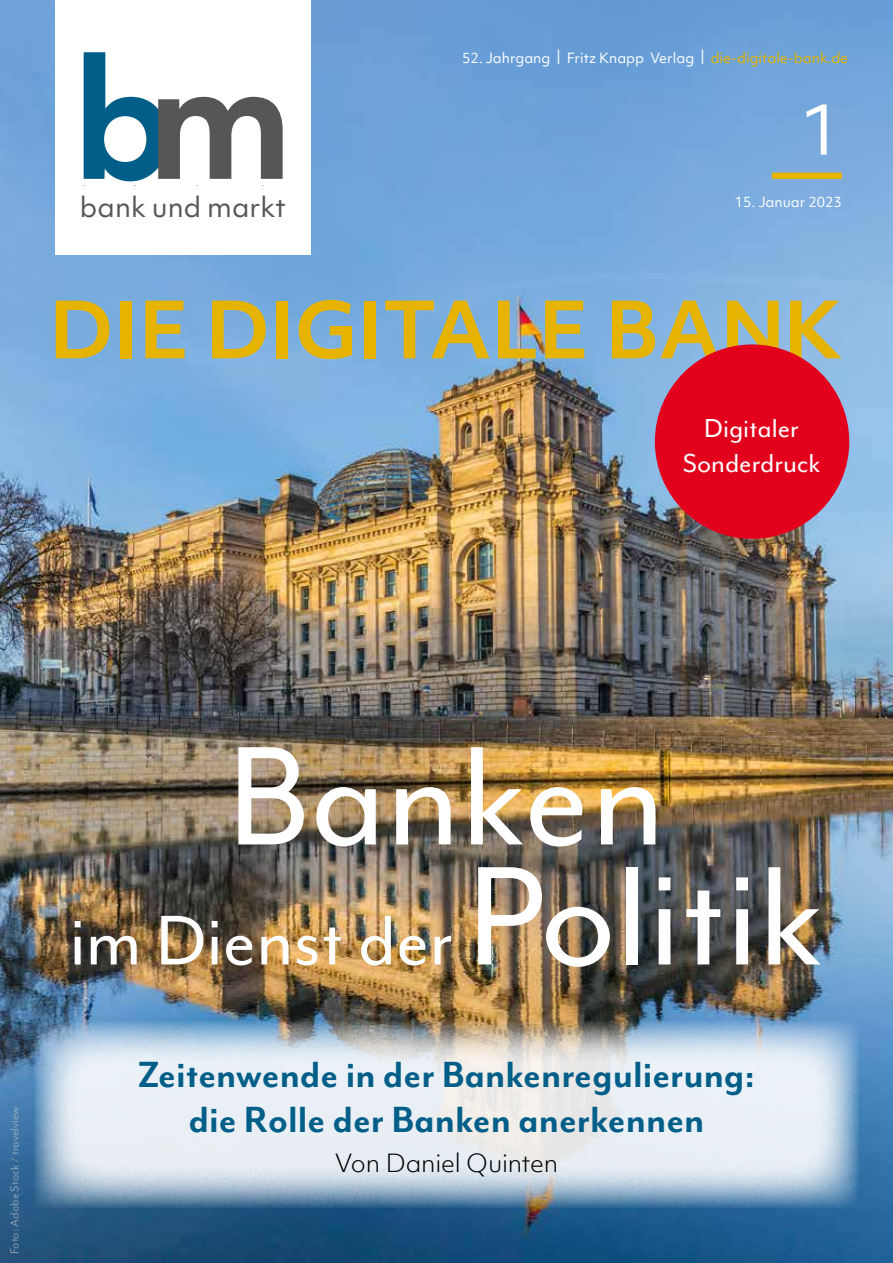
<style>
.page{position:relative;width:893px;height:1263px;background:#fff}
.page>*{position:absolute;margin:0;border:0;box-sizing:border-box;transform-origin:0 0}
.t1{font:162px "Mr Eaves Mod OT";color:#fff}
.t2{font:700 156.3px "Objektiv Mk 1";color:#005e88}
.t3{font:700 156.3px "Objektiv Mk 1";color:#565655}
.t4{font:81px "Mr Eaves Mod OT";color:#fff}
.t5{font:700 75.9px "Objektiv Mk 1";color:#e6b400}
.t6{font:67.5px "Objektiv Mk 1";color:#fff}
.t7{font:700 42px/45px "Mr Eaves Mod OT";color:#005e88;text-align:center}
.t8{font:30px/34.5px "Mr Eaves Mod OT";color:#fff;text-align:center}
.t9{font:300 26.4px "Objektiv Mk 1";color:#565655}
.t10{font:26.4px "Objektiv Mk 1";color:#565655}
.t11{font:300 24px "Objektiv Mk 1";letter-spacing:-.01em;color:#000}
.t12{font:13.5px "Objektiv Mk 1";color:#fff}
.t13{font:13.5px "Mr Eaves Mod OT";color:#c5c6c6}
.s1{color:#e6b400}
</style>
<div class="page">
<img style="left:0;top:0;width:893px;height:1263px">
<svg style="left:34px;top:1020px;width:825px;height:188px;background:#c8d5df"></svg>
<div style="left:55px;top:0;width:255px;height:255px;background:#fff"></div>
<div style="left:772px;top:173px;width:70px;height:6px;background:#e6b400"></div>
<div style="left:655px;top:344px;width:194px;height:195px;background:#e3001d;border-radius:50%"></div>
<h2 class="t2" style="left:72px;top:10px;width:104px">b</h2>
<h3 class="t9" style="left:81px;top:179px;width:204px">bank und markt</h3>
<h2 class="t3" style="left:147px;top:10px;width:149px">m</h2>
<h3 class="t10" style="left:80px;top:189px;width:207px">bank und markt</h3>
<p class="t12" style="left:462px;top:48px;width:388px">52. Jahrgang | Fritz Knapp Verlag | <span class="s1">die-digitale-bank.de</span></p>
<h3 class="t6" style="left:800px;top:83px;width:43px">1</h3>
<p class="t12" style="left:735px;top:193px;width:109px">15. Januar 2023</p>
<h3 class="t5" style="left:49px;top:276px;width:795px">DIE DIGITALE BANK</h3>
<h3 class="t8" style="left:683px;top:411px;width:139px">Digitaler<br>Sonderdruck</h3>
<p class="t13" style="left:7px;top:1254px;width:149px;rotate:-90deg">Foto: Adobe Stock / travelview</p>
<h1 class="t1" style="left:227px;top:707px;width:440px">Banken</h1>
<h3 class="t4" style="left:70px;top:895px;width:385px">im Dienst der</h3>
<h1 class="t1" style="left:467px;top:827px;width:358px">Politik</h1>
<h3 class="t7" style="left:138px;top:1051px;width:619px">Zeitenwende in der Bankenregulierung: die Rolle der Banken anerkennen</h3>
<h3 class="t11" style="left:335px;top:1147px;width:225px">Von Daniel Quinten</h3>
</div>
